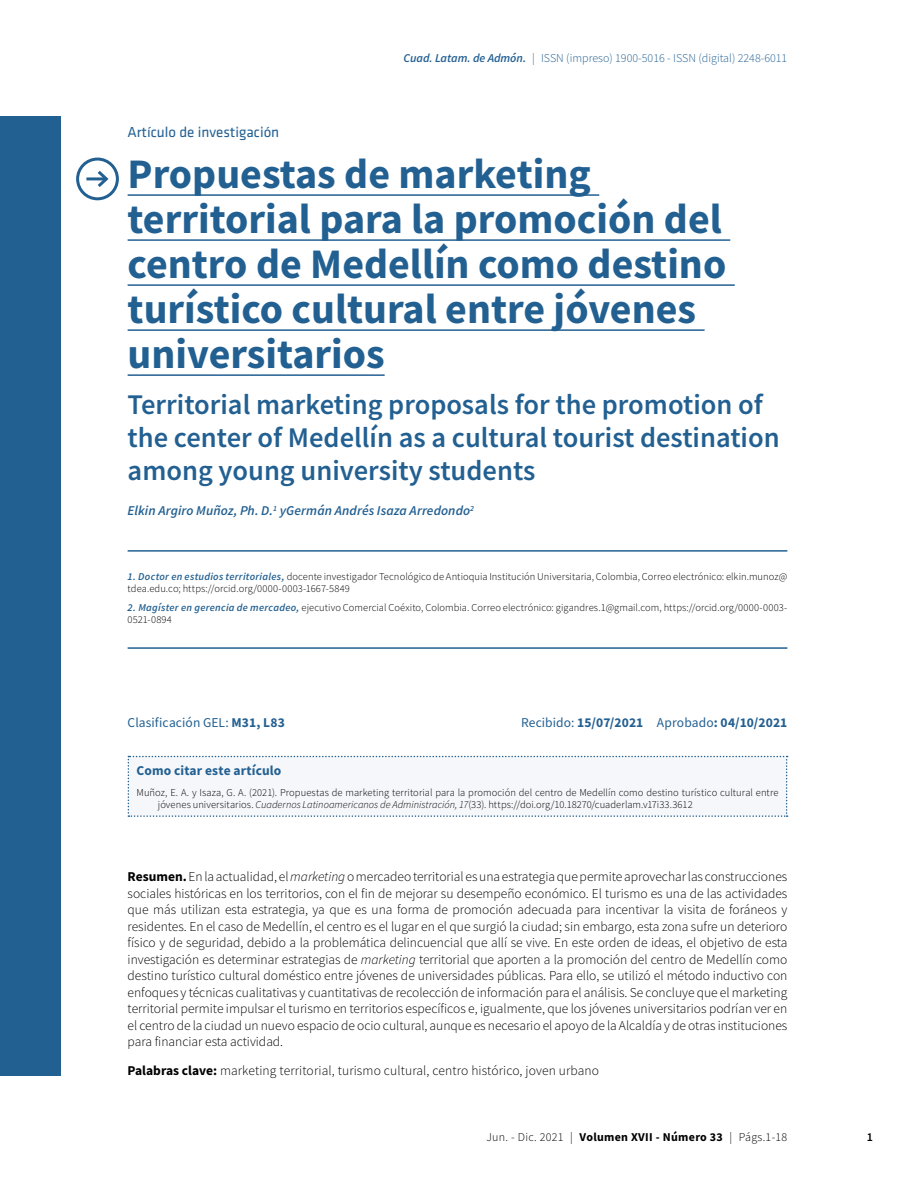
<style>
.page{position:relative;width:915px;height:1191px;background:#fff}
.page>*{position:absolute;margin:0;border:0;box-sizing:border-box;transform-origin:0 0}
.t1{font:700 42px/45px "Source Sans Pro";color:#236092}
.t2{font:600 28.5px/33px "Source Sans Pro";color:#236092}
.t3{font:15px "Klavika Regular TF";color:#236092}
.t4{font:300 13.5px/16.5px "Source Sans Pro";color:#000;text-align:justify}
.t5{font:700 13.5px "Source Sans Pro";letter-spacing:.01em;color:#236092}
.t6{font:italic 600 13.5px "Source Sans Pro";letter-spacing:.01em;color:#236092}
.t7{font:13.5px "Source Sans Pro";letter-spacing:.005em;color:#236092}
.t8{font:300 12px "Source Sans Pro";color:#236092}
.t9{font:300 12px "Source Sans Pro";letter-spacing:.025em;color:#000}
.t10{font:600 12px "Source Sans Pro";color:#000}
.t11{font:300 10.5px/12px "Source Sans Pro";letter-spacing:.005em;color:#000}
.s1{font-weight:600;font-style:italic}
.s2{font-weight:600;font-style:italic;color:#236092}
.s3{font-weight:700}
.s4{font-weight:400}
.s5{font-style:italic}
</style>
<div class="page">
<hr style="left:86px;top:177px;width:20px;height:3px;background:#236092">
<svg style="left:94px;top:170px;width:15px;height:17px"></svg>
<div style="left:76px;top:158px;width:43px;height:42px;border:3px solid #236092;border-radius:50%"></div>
<div style="left:0;top:116px;width:60px;height:959px;background:#236092"></div>
<hr style="left:128px;top:647px;width:659px;height:2px;background:#236092">
<div style="left:128px;top:755px;width:659px;height:62px;background:#f5f7fa"></div>
<hr style="left:128px;top:550px;width:659px;height:1px;background:#236092">
<hr style="left:128px;top:194px;width:471px;height:2px;background:#236092">
<hr style="left:128px;top:239px;width:602px;height:2px;background:#236092">
<hr style="left:128px;top:284px;width:606px;height:2px;background:#236092">
<hr style="left:128px;top:329px;width:576px;height:2px;background:#236092">
<hr style="left:128px;top:374px;width:256px;height:2px;background:#236092">
<p class="t8" style="left:403px;top:51px;width:385px"><span class="s1">Cuad. Latam. de Admón.</span> | ISSN (impreso) 1900-5016 - ISSN (digital) 2248-6011</p>
<p class="t3" style="left:128px;top:124px;width:153px">Artículo de investigación</p>
<h1 class="t1" style="left:128px;top:150px;width:600px">Propuestas de marketing territorial para la promoción del centro de Medellín como destino turístico cultural entre jóvenes universitarios</h1>
<h2 class="t2" style="left:128px;top:388px;width:653px">Territorial marketing proposals for the promotion of the center of Medellín as a cultural tourist destination among young university students</h2>
<p class="t6" style="left:128px;top:502px;width:348px">Elkin Argiro Muñoz, Ph. D.<sup>1</sup> yGermán Andrés Isaza Arredondo<sup>2</sup></p>
<p class="t11" style="left:128px;top:571px;width:661px"><span class="s2">1. Doctor en estudios territoriales,</span> docente investigador Tecnológico de Antioquia Institución Universitaria, Colombia, Correo electrónico: elkin.munoz@ tdea.edu.co; https://orcid.org/0000-0003-1667-5849</p>
<p class="t11" style="left:128px;top:601px;width:661px"><span class="s2">2. Magíster en gerencia de mercadeo,</span> ejecutivo Comercial Coéxito, Colombia. Correo electrónico: gigandres.1@gmail.com, https://orcid.org/0000-0003-<br>0521-0894</p>
<p class="t7" style="left:128px;top:714px;width:159px">Clasificación GEL: <span class="s3">M31, L83</span></p>
<p class="t5" style="left:521px;top:713px;width:268px"><span class="s4">Recibido:</span> 15/07/2021 <span class="s4">Aprobado</span>: 04/10/2021</p>
<p class="t5" style="left:136px;top:761px;width:146px">Como citar este artículo</p>
<p class="t11" style="left:158px;top:786px;width:621px;text-indent:-21px">Muñoz, E. A. y Isaza, G. A. (2021). Propuestas de marketing territorial para la promoción del centro de Medellín como destino turístico cultural entre jóvenes universitarios. <span class="s5">Cuadernos Latinoamericanos de Administración, 17</span>(33). https://doi.org/10.18270/cuaderlam.v17i33.3612</p>
<p class="t4" style="left:128px;top:868px;width:661px"><span class="s3">Resumen.</span> En la actualidad, el <span class="s5">marketing</span> o mercadeo territorial es una estrategia que permite aprovechar las construcciones sociales históricas en los territorios, con el fin de mejorar su desempeño económico. El turismo es una de las actividades que más utilizan esta estrategia, ya que es una forma de promoción adecuada para incentivar la visita de foráneos y residentes. En el caso de Medellín, el centro es el lugar en el que surgió la ciudad; sin embargo, esta zona sufre un deterioro físico y de seguridad, debido a la problemática delincuencial que allí se vive. En este orden de ideas, el objetivo de esta investigación es determinar estrategias de <span class="s5">marketing</span> territorial que aporten a la promoción del centro de Medellín como destino turístico cultural doméstico entre jóvenes de universidades públicas. Para ello, se utilizó el método inductivo con enfoques y técnicas cualitativas y cuantitativas de recolección de información para el análisis. Se concluye que el marketing territorial permite impulsar el turismo en territorios específicos e, igualmente, que los jóvenes universitarios podrían ver en el centro de la ciudad un nuevo espacio de ocio cultural, aunque es necesario el apoyo de la Alcaldía y de otras instituciones para financiar esta actividad.</p>
<p class="t4" style="left:128px;top:1062px;width:473px"><span class="s3">Palabras clave:</span> marketing territorial, turismo cultural, centro histórico, joven urbano</p>
<p class="t9" style="left:486px;top:1129px;width:302px">Jun. - Dic. 2021 | <span class="s3">Volumen XVII - Número 33</span> | Págs.1-18</p>
<p class="t10" style="left:866px;top:1129px;width:8px">1</p>
</div>
